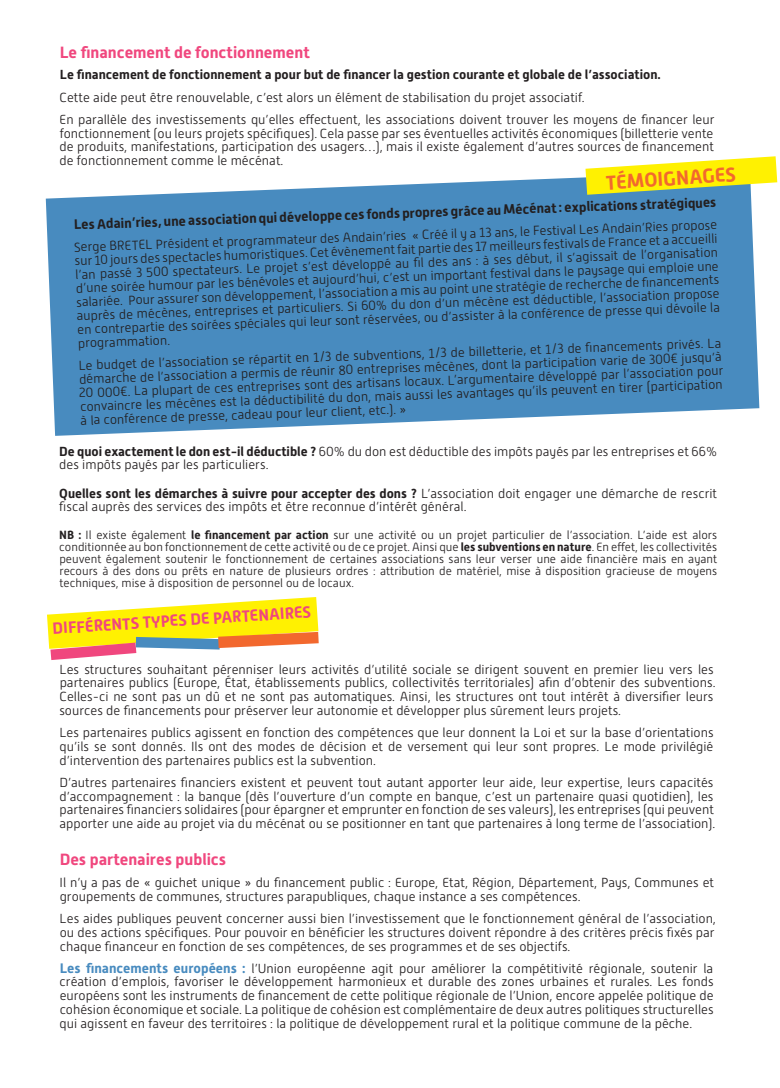
<style>
.page{position:relative;width:780px;height:1088px;background:#fff}
.page>*{position:absolute;margin:0;border:0;box-sizing:border-box;transform-origin:0 0}
.t1{font:700 20px "Alwyn New";color:#f2682e}
.t2{font:700 16.25px "Alwyn New";color:#f0477e}
.t3{font:700 13.75px "Alwyn New";color:#231f20}
.t4{font:300 13.12px/13.8px "Alwyn New";color:#231f20}
.t5{font:700 13.12px "Alwyn New";color:#231f20}
.t6{font:300 11.88px/11.9px "Alwyn New";color:#231f20;text-align:justify}
.s1{font-weight:700}
.s2{font-weight:700;font-size:13.75px;color:#488bbf}
</style>
<div class="page">
<svg style="left:47px;top:597px;width:272px;height:63px"></svg>
<svg style="left:46px;top:177px;width:713px;height:259px;background:#5a96c5"></svg>
<svg style="left:585px;top:156px;width:192px;height:39px"></svg>
<p class="t2" style="left:60px;top:43px;width:251px">Le financement de fonctionnement</p>
<p class="t5" style="left:60px;top:67px;width:602px">Le financement de fonctionnement a pour but de financer la gestion courante et globale de l’association.</p>
<p class="t4" style="left:60px;top:86px;width:656px;line-height:22.1px">Cette aide peut être renouvelable, c’est alors un élément de stabilisation du projet associatif.<br>En parallèle des investissements qu’elles effectuent, les associations doivent trouver les moyens de financer leur</p>
<p class="t4" style="left:59px;top:126px;width:656px;text-align:justify">fonctionnement (ou leurs projets spécifiques). Cela passe par ses éventuelles activités économiques (billetterie vente de produits, manifestations, participation des usagers…), mais il existe également d’autres sources de financement de fonctionnement comme le mécénat.</p>
<h1 class="t1" style="left:605px;top:171px;width:130px;rotate:-4deg">Témoignages</h1>
<p class="t3" style="left:74px;top:217px;width:644px;rotate:-2deg">Les Adain’ries, une association qui développe ces fonds propres grâce au Mécénat : explications stratégiques</p>
<p class="t4" style="left:74px;top:240px;width:645px;text-align:justify;rotate:-2deg">Serge BRETEL Président et programmateur des Andain’ries « Créé il y a 13 ans, le Festival Les Andain’Ries propose sur 10 jours des spectacles humoristiques. Cet évènement fait partie des 17 meilleurs festivals de France et a accueilli l’an passé 3 500 spectateurs. Le projet s’est développé au fi l des ans : à ses début, il s’agissait de l’organisation d’une soirée humour par les bénévoles et aujourd’hui, c’est un important festival dans le paysage qui emploie une salariée. Pour assurer son développement, l’association a mis au point une stratégie de recherche de fi nancements auprès de mécènes, entreprises et particuliers. Si 60% du don d’un mécène est déductible, l’association propose en contrepartie des soirées spéciales qui leur sont réservées, ou d’assister à la conférence de presse qui dévoile la programmation.</p>
<p class="t4" style="left:78px;top:359px;width:646px;text-align:justify;rotate:-2deg">Le budget de l’association se répartit en 1/3 de subventions, 1/3 de billetterie, et 1/3 de fi nancements privés. La démarche de l’association a permis de réunir 80 entreprises mécènes, dont la participation varie de 300€ jusqu’à 20 000€. La plupart de ces entreprises sont des artisans locaux. L’argumentaire développé par l’association pour convaincre les mécènes est la déductibilité du don, mais aussi les avantages qu’ils peuvent en tirer (participation à la conférence de presse, cadeau pour leur client, etc.). »</p>
<p class="t4" style="left:59px;top:445px;width:659px;line-height:12.5px"><span class="s1">De quoi exactement le don est-il déductible ?</span> 60% du don est déductible des impôts payés par les entreprises et 66% des impôts payés par les particuliers.</p>
<p class="t4" style="left:59px;top:487px;width:659px;line-height:12.5px"><span class="s1">Quelles sont les démarches à suivre pour accepter des dons ?</span> L’association doit engager une démarche de rescrit fiscal auprès des services des impôts et être reconnue d’intérêt général.</p>
<p class="t6" style="left:59px;top:529px;width:659px"><span class="s1">NB :</span> Il existe également <span class="s1">le financement par action</span> sur une activité ou un projet particulier de l’association. L’aide est alors conditionnée au bon fonctionnement de cette activité ou de ce projet. Ainsi que <span class="s1">les subventions en nature</span>. En effet, les collectivités peuvent également soutenir le fonctionnement de certaines associations sans leur verser une aide financière mais en ayant recours à des dons ou prêts en nature de plusieurs ordres : attribution de matériel, mise à disposition gracieuse de moyens techniques, mise à disposition de personnel ou de locaux.</p>
<p class="t2" style="left:52px;top:620px;width:259px;rotate:-4deg">Différ ents type s de par tenair es</p>
<p class="t4" style="left:59px;top:662px;width:657px">Les structures souhaitant pérenniser leurs activités d’utilité sociale se dirigent souvent en premier lieu vers les partenaires publics (Europe, État, établissements publics, collectivités territoriales) afin d’obtenir des subventions.<br>Celles-ci ne sont pas un dû et ne sont pas automatiques. Ainsi, les structures ont tout intérêt à diversifier leurs sources de financements pour préserver leur autonomie et développer plus sûrement leurs projets.</p>
<p class="t4" style="left:59px;top:726px;width:655px;text-align:justify">Les partenaires publics agissent en fonction des compétences que leur donnent la Loi et sur la base d’orientations qu’ils se sont donnés. Ils ont des modes de décision et de versement qui leur sont propres. Le mode privilégié d’intervention des partenaires publics est la subvention.</p>
<p class="t4" style="left:59px;top:775px;width:657px">D’autres partenaires financiers existent et peuvent tout autant apporter leur aide, leur expertise, leurs capacités d’accompagnement : la banque (dès l’ouverture d’un compte en banque, c’est un partenaire quasi quotidien), les partenaires financiers solidaires (pour épargner et emprunter en fonction de ses valeurs), les entreprises (qui peuvent apporter une aide au projet via du mécénat ou se positionner en tant que partenaires à long terme de l’association).</p>
<p class="t2" style="left:60px;top:850px;width:168px">Des partenaires publics</p>
<p class="t4" style="left:60px;top:876px;width:656px">Il n’y a pas de « guichet unique » du financement public : Europe, Etat, Région, Département, Pays, Communes et groupements de communes, structures parapubliques, chaque instance a ses compétences.</p>
<p class="t4" style="left:60px;top:912px;width:658px;text-align:justify">Les aides publiques peuvent concerner aussi bien l’investissement que le fonctionnement général de l’association, ou des actions spécifiques. Pour pouvoir en bénéficier les structures doivent répondre à des critères précis fixés par chaque financeur en fonction de ses compétences, de ses programmes et de ses objectifs.</p>
<p class="t4" style="left:60px;top:961px;width:655px;text-align:justify"><span class="s2">Les financements européens :</span> l’Union européenne agit pour améliorer la compétitivité régionale, soutenir la création d’emplois, favoriser le développement harmonieux et durable des zones urbaines et rurales. Les fonds européens sont les instruments de financement de cette politique régionale de l’Union, encore appelée politique de cohésion économique et sociale. La politique de cohésion est complémentaire de deux autres politiques structurelles qui agissent en faveur des territoires : la politique de développement rural et la politique commune de la pêche.</p>
</div>
